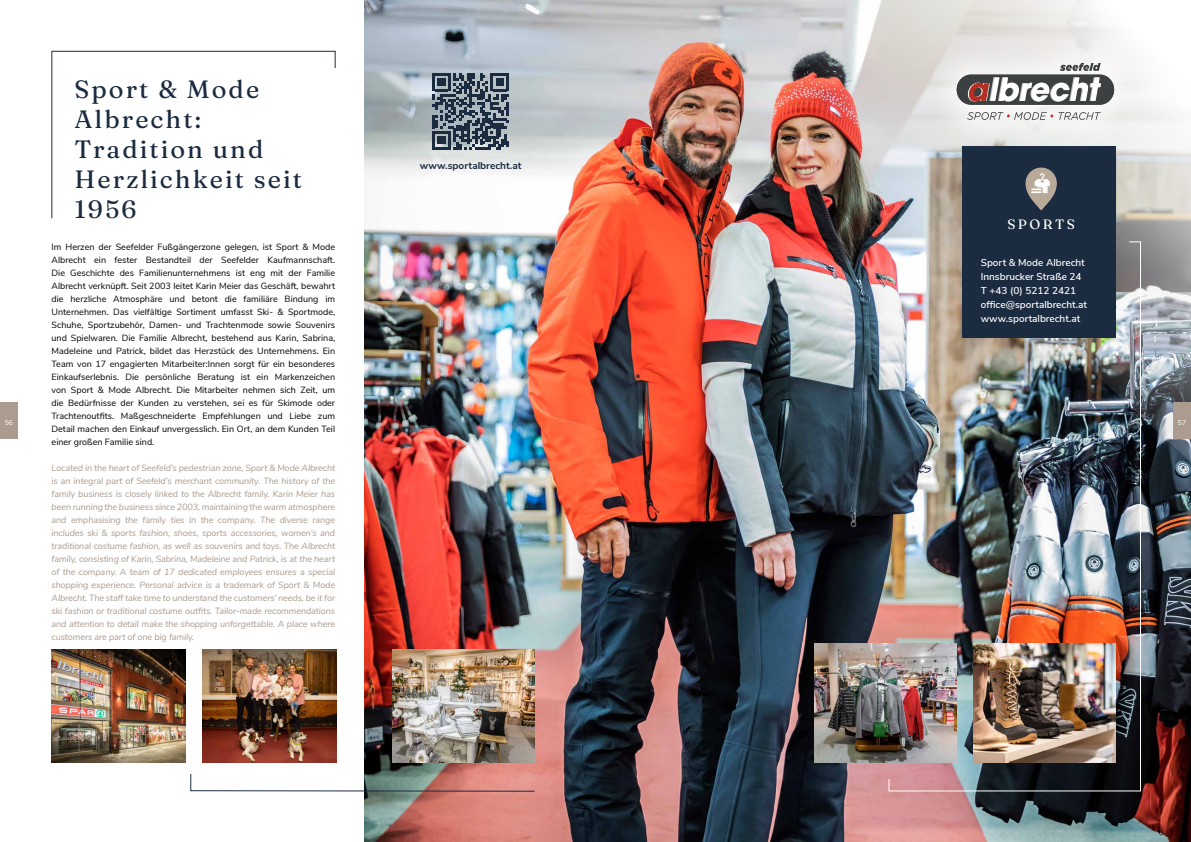
<style>
.page{position:relative;width:1191px;height:842px;background:#fff}
.page>*{position:absolute;margin:0;border:0;box-sizing:border-box;transform-origin:0 0}
.t1{font:900 25px/30px "Fraunces 9 pt";letter-spacing:.08em;color:#1b2b40}
.t2{font:900 13.5px "Fraunces 9 pt";letter-spacing:.18em;color:#fff}
.t3{font:600 10px/14px "Nunito Sans";color:#fff}
.t4{font:700 10px "Nunito Sans";color:#1b2b40}
.t5{font:9px/13px "Nunito Sans";color:#000;text-align:justify}
.t6{font:italic 9px/13px "Nunito Sans";letter-spacing:-.01em;color:#ac9c8f;text-align:justify}
.t7{font:7px "Nunito Sans";color:#fff}
</style>
<div class="page">
<img style="left:364px;top:0;width:827px;height:842px">
<img style="left:675px;top:0;width:516px;height:465px">
<img style="left:888px;top:241px;width:253px;height:550px">
<svg style="left:190px;top:773px;width:345px;height:19px"></svg>
<hr style="left:52px;top:51px;width:1px;height:167px;background:#1b2b40">
<svg style="left:51px;top:51px;width:285px;height:18px"></svg>
<div style="left:962px;top:146px;width:153px;height:192px;background:#1b2b40"></div>
<svg style="left:1025px;top:168px;width:31px;height:42px"></svg>
<img style="left:393px;top:649px;width:141px;height:114px">
<img style="left:973px;top:643px;width:142px;height:120px">
<img style="left:814px;top:643px;width:142px;height:120px">
<div style="left:924px;top:31px;width:222px;height:121px;background:#fff;opacity:.75"></div>
<svg style="left:967px;top:112px;width:133px;height:8px"></svg>
<svg style="left:1059px;top:63px;width:41px;height:8px"></svg>
<div style="left:956px;top:74px;width:158px;height:31px;background:#3c4041;border-radius:15px"></div>
<div style="left:956px;top:74px;width:158px;height:31px;border:1px solid #fff;border-radius:15px"></div>
<svg style="left:967px;top:77px;width:134px;height:25px"></svg>
<img style="left:202px;top:649px;width:134px;height:114px">
<img style="left:51px;top:649px;width:134px;height:114px">
<svg style="left:432px;top:73px;width:77px;height:77px"></svg>
<div style="left:0;top:403px;width:18px;height:36px;background:#ac9c8f"></div>
<div style="left:1173px;top:403px;width:18px;height:36px;background:#ac9c8f"></div>
<h1 class="t1" style="left:75px;top:73px;width:229px">Sport &amp; Mode<br>Albrecht:<br>Tradition und<br>Herzlichkeit seit<br>1956</h1>
<p class="t5" style="left:52px;top:240px;width:285px">Im Herzen der Seefelder Fußgängerzone gelegen, ist Sport &amp; Mode Albrecht ein fester Bestandteil der Seefelder Kaufmannschaft.<br>Die Geschichte des Familienunternehmens ist eng mit der Familie Albrecht verknüpft. Seit 2003 leitet Karin Meier das Geschäft, bewahrt die herzliche Atmosphäre und betont die familiäre Bindung im Unternehmen. Das vielfältige Sortiment umfasst Ski- &amp; Sportmode, Schuhe, Sportzubehör, Damen- und Trachtenmode sowie Souvenirs und Spielwaren. Die Familie Albrecht, bestehend aus Karin, Sabrina, Madeleine und Patrick, bildet das Herzstück des Unternehmens. Ein Team von 17 engagierten Mitarbeiter:Innen sorgt für ein besonderes Einkaufserlebnis. Die persönliche Beratung ist ein Markenzeichen von Sport &amp; Mode Albrecht. Die Mitarbeiter nehmen sich Zeit, um die Bedürfnisse der Kunden zu verstehen, sei es für Skimode oder Trachtenoutfits. Maßgeschneiderte Empfehlungen und Liebe zum Detail machen den Einkauf unvergesslich. Ein Ort, an dem Kunden Teil einer großen Familie sind.</p>
<p class="t6" style="left:52px;top:461px;width:285px">Located in the heart of Seefeld’s pedestrian zone, Sport &amp; Mode Albrecht is an integral part of Seefeld’s merchant community. The history of the family business is closely linked to the Albrecht family. Karin Meier has been running the business since 2003, maintaining the warm atmosphere and emphasising the family ties in the company. The diverse range includes ski &amp; sports fashion, shoes, sports accessories, women’s and traditional costume fashion, as well as souvenirs and toys. The Albrecht family, consisting of Karin, Sabrina, Madeleine and Patrick, is at the heart of the company. A team of 17 dedicated employees ensures a special shopping experience. Personal advice is a trademark of Sport &amp; Mode Albrecht. The staff take time to understand the customers’ needs, be it for ski fashion or traditional costume outfits. Tailor-made recommendations and attention to detail make the shopping unforgettable. A place where customers are part of one big family.</p>
<p class="t4" style="left:420px;top:158px;width:103px">www.sportalbrecht.at</p>
<h2 class="t2" style="left:1007px;top:213px;width:69px">SPORTS</h2>
<p class="t3" style="left:980px;top:255px;width:108px">Sport &amp; Mode Albrecht<br>Innsbrucker Straße 24<br>T +43 (0) 5212 2421 office@sportalbrecht.at www.sportalbrecht.at</p>
<p class="t7" style="left:5px;top:417px;width:10px">56</p>
<p class="t7" style="left:1177px;top:417px;width:10px">57</p>
</div>
